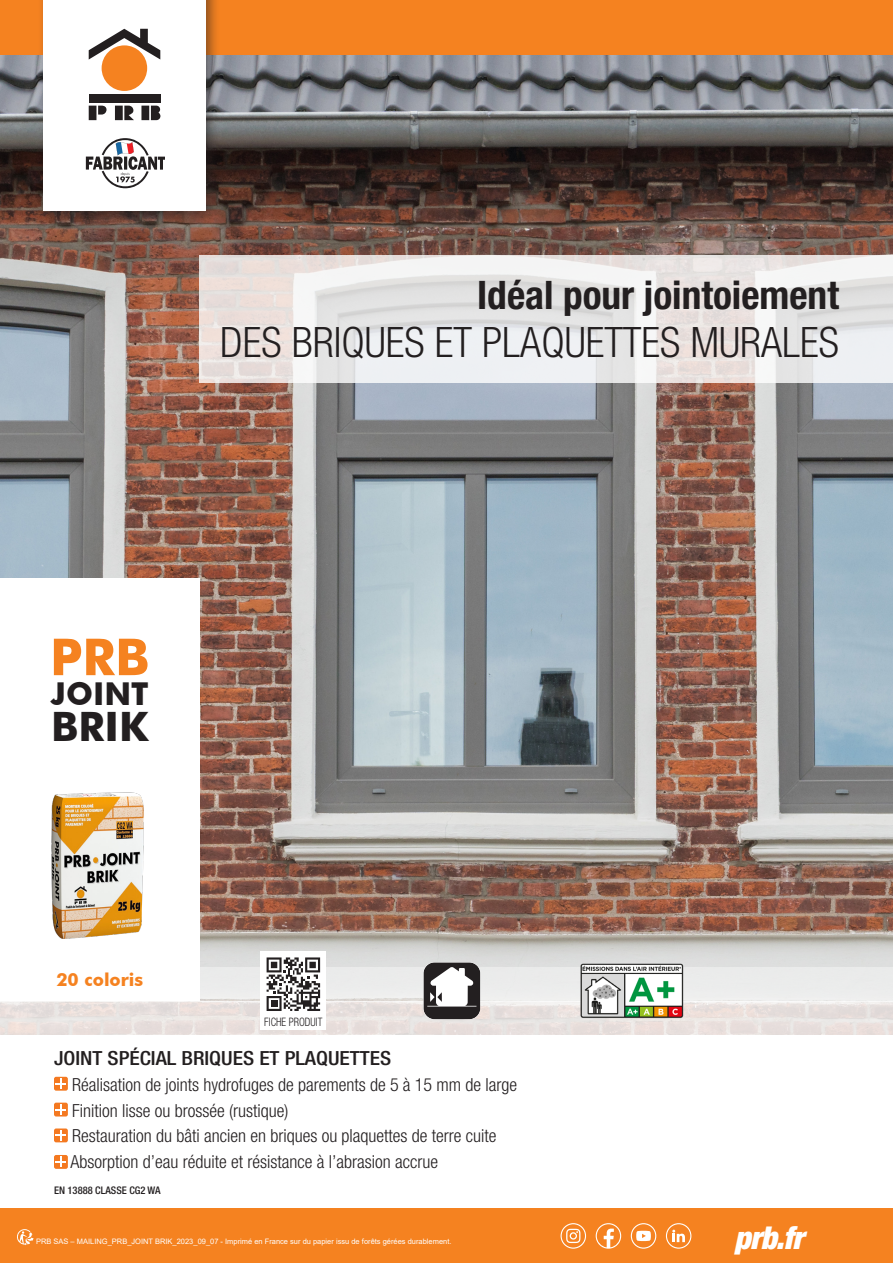
<style>
.page{position:relative;width:893px;height:1263px;background:#fff}
.page>*{position:absolute;margin:0;border:0;box-sizing:border-box;transform-origin:0 0}
.t1{font:700 51px "Futura BT";color:#f58220}
.t2{font:300 condensed 42px "Helvetica Neue LT Std";color:#231f20}
.t3{font:700 40.5px "Futura BT";color:#231f20}
.t4{font:700 condensed 39.3px "Helvetica Neue LT Std";color:#231f20}
.t5{font:italic 900 condensed 31.5px "Helvetica Neue LT Std";color:#fff}
.t6{font:700 31.5px "Futura BT";color:#231f20}
.t7{font:500 condensed 19.5px "Helvetica Neue LT Std";color:#231f20;scale:1.1 1}
.t8{font:300 condensed 18px "Helvetica Neue LT Std";color:#231f20}
.t9{font:700 18px "Futura BT";color:#f58220}
.t10{font:300 condensed 11.7px "Helvetica Neue LT Std";color:#231f20;scale:.9 1}
.t11{font:500 condensed 10.5px "Helvetica Neue LT Std";color:#231f20}
.t12{font:7.5px "Arial";color:#fff}
</style>
<div class="page">
<img style="left:0;top:54px;width:893px;height:878px">
<div style="left:0;top:1001px;width:893px;height:34px;background:#e9e0dd"></div>
<div style="left:0;top:967px;width:893px;height:34px;background:#ebeceb"></div>
<svg style="left:200px;top:932px;width:693px;height:35px"></svg>
<div style="left:0;top:1209px;width:893px;height:54px;background:#f58220"></div>
<svg style="left:631px;top:1223px;width:25px;height:26px"></svg>
<svg style="left:666px;top:1223px;width:25px;height:26px"></svg>
<svg style="left:561px;top:1223px;width:25px;height:26px"></svg>
<svg style="left:596px;top:1223px;width:25px;height:26px"></svg>
<div style="left:0;top:578px;width:200px;height:423px;background:#fff"></div>
<svg style="left:17px;top:1229px;width:17px;height:16px"></svg>
<div style="left:0;top:0;width:893px;height:54px;background:#f58220"></div>
<div style="left:38px;top:0;width:182px;height:225px;background:#231f20;opacity:.5"></div>
<div style="left:43px;top:0;width:163px;height:210px;background:#fff"></div>
<div style="left:102px;top:45px;width:45px;height:46px;background:#f58220;border-radius:50%"></div>
<div style="left:89px;top:94px;width:71px;height:8px;background:#231f20"></div>
<svg style="left:89px;top:29px;width:71px;height:31px"></svg>
<div style="left:89px;top:106px;width:7px;height:14px;background:#231f20"></div>
<svg style="left:98px;top:106px;width:9px;height:9px"></svg>
<div style="left:115px;top:106px;width:8px;height:14px;background:#231f20"></div>
<div style="left:141px;top:106px;width:8px;height:14px;background:#231f20"></div>
<svg style="left:124px;top:106px;width:10px;height:14px"></svg>
<svg style="left:151px;top:106px;width:9px;height:14px"></svg>
<svg style="left:86px;top:138px;width:79px;height:50px"></svg>
<div style="left:261px;top:951px;width:65px;height:79px;background:#fff"></div>
<svg style="left:266px;top:957px;width:55px;height:54px"></svg>
<svg style="left:267px;top:957px;width:53px;height:54px"></svg>
<svg style="left:423px;top:962px;width:57px;height:57px"></svg>
<svg style="left:200px;top:255px;width:693px;height:128px"></svg>
<img style="left:580px;top:962px;width:105px;height:57px">
<div style="left:54px;top:1077px;width:14px;height:14px;background:#f47921;border-radius:2px"></div>
<svg style="left:56px;top:1078px;width:10px;height:11px"></svg>
<div style="left:54px;top:1103px;width:14px;height:13px;background:#f47921;border-radius:2px"></div>
<svg style="left:56px;top:1104px;width:10px;height:11px"></svg>
<div style="left:54px;top:1128px;width:14px;height:14px;background:#f47921;border-radius:2px"></div>
<svg style="left:56px;top:1130px;width:10px;height:10px"></svg>
<img style="left:51px;top:792px;width:93px;height:147px">
<div style="left:54px;top:1155px;width:14px;height:14px;background:#f47921;border-radius:2px"></div>
<svg style="left:56px;top:1157px;width:10px;height:10px"></svg>
<p class="t4" style="left:477px;top:271px;width:363px">Idéal pour jointoiement</p>
<p class="t2" style="left:220px;top:318px;width:620px">DES BRIQUES ET PLAQUETTES MURALES</p>
<p class="t1" style="left:50px;top:626px;width:101px">PRB</p>
<p class="t6" style="left:51px;top:675px;width:99px">JOINT</p>
<p class="t3" style="left:51px;top:702px;width:99px">BRIK</p>
<p class="t9" style="left:56px;top:968px;width:88px">20 coloris</p>
<p class="t10" style="left:264px;top:1015px;width:66px">FICHE PRODUIT</p>
<p class="t7" style="left:54px;top:1046px;width:308px">JOINT SPÉCIAL BRIQUES ET PLAQUETTES</p>
<p class="t8" style="left:72px;top:1074px;width:446px">Réalisation de joints hydrofuges de parements de 5 à 15 mm de large</p>
<p class="t8" style="left:72px;top:1100px;width:218px">Finition lisse ou brossée (rustique)</p>
<p class="t8" style="left:72px;top:1126px;width:426px">Restauration du bâti ancien en briques ou plaquettes de terre cuite</p>
<p class="t8" style="left:71px;top:1151px;width:369px">Absorption d’eau réduite et résistance à l’abrasion accrue</p>
<p class="t11" style="left:54px;top:1183px;width:108px">EN 13888 CLASSE CG2 WA</p>
<p class="t12" style="left:36px;top:1236px;width:417px">PRB SAS – MAILING_PRB_JOINT BRIK_2023_09_07 - Imprimé en France sur du papier issu de forêts gérées durablement.</p>
<p class="t5" style="left:734px;top:1218px;width:71px">prb.fr</p>
</div>
